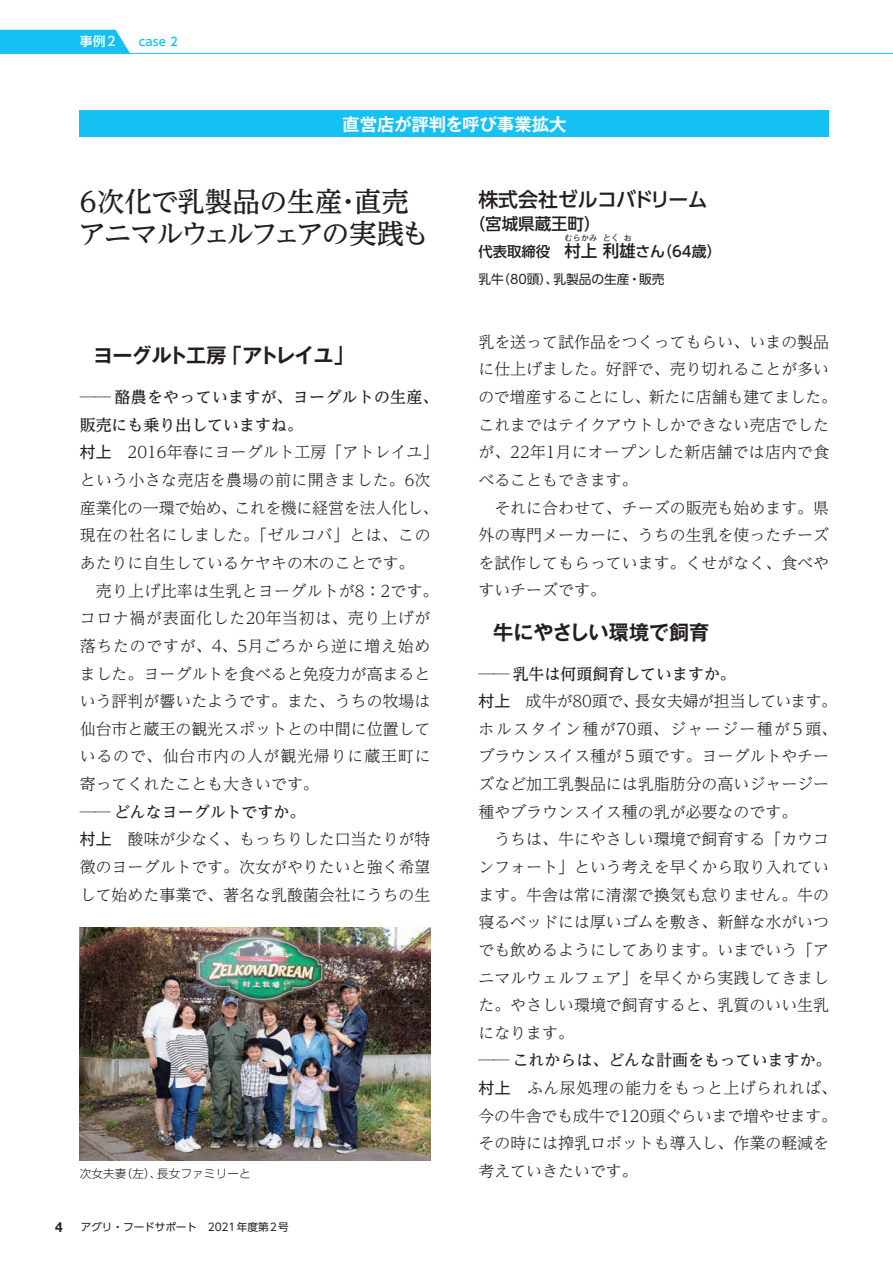
<style>
.page{position:relative;width:893px;height:1263px;background:#fff}
.page>*{position:absolute;margin:0;border:0;box-sizing:border-box;transform-origin:0 0}
.t1{font:500 27.6px/32px "UD Reimin Pr 6 N";letter-spacing:-.045em;color:#231f20}
.t2{font:700 20.25px "Gothic MB101 Pr 6 N De";letter-spacing:-.06em;color:#231f20}
.t3{font:700 20.25px "Gothic MB101 Pr 6 N De";letter-spacing:-.01em;color:#231f20}
.t4{font:500 19.95px "UD Shin Go Pr 6";letter-spacing:-.015em;color:#231f20}
.t5{font:700 17.55px "Gothic MB101 Pr 6 N De";letter-spacing:-.01em;color:#fff}
.t6{font:500 16.5px "UD Shin Go Pr 6";color:#231f20}
.t7{font:300 15.9px/27.6px "UD Reimin Pr 6 N";color:#231f20}
.t8{font:500 14.85px "UD Shin Go Pr 6";color:#231f20}
.t9{font:700 13.8px "Helvetica Neue";color:#231f20}
.t10{font:12.75px "UD Shin Go Pr 6 N";letter-spacing:-.005em;color:#231f20}
.t11{font:500 12.75px "UD Shin Go Pr 6";color:#fff}
.t12{font:300 11.7px "UD Shin Go Pr 6";color:#231f20}
.t13{font:500 11.7px "UD Shin Go Pr 6";color:#15c0f2}
.t14{font:10.65px "UD Shin Go Pro";letter-spacing:-.005em;color:#231f20}
.t15{font:500 8.25px "UD Shin Go Pr 6";color:#231f20}
.s1{font-size:14.4px}
.s2{font-size:16.5px}
.s3{font-weight:500}
.s4{font-family:"Gothic MB101 Pro";font-weight:400}
</style>
<div class="page">
<div style="left:0;top:30px;width:130px;height:23px;background:#15c0f2"></div>
<hr style="left:0;top:53px;width:893px;height:1px;background:#15c0f2">
<img style="left:80px;top:927px;width:351px;height:234px">
<div style="left:80px;top:111px;width:749px;height:26px;background:#15c0f2"></div>
<p class="t11" style="left:80px;top:31px;width:37px">事例2</p>
<p class="t13" style="left:139px;top:32px;width:41px">case 2</p>
<p class="t5" style="left:342px;top:109px;width:226px">直営店が評判を呼び事業拡大</p>
<h1 class="t1" style="left:78px;top:185px;width:352px">6次化で乳製品の生産・直売アニマルウェルフェアの実践も</h1>
<p class="t4" style="left:478px;top:183px;width:231px">株式会社ゼルコバドリーム</p>
<p class="t6" style="left:469px;top:210px;width:133px">（宮城県蔵王町）</p>
<p class="t15" style="left:564px;top:232px;width:34px">むらかみ</p>
<p class="t8" style="left:478px;top:239px;width:245px"><span class="s1">代表取締役　</span><span class="s2">村上利雄</span>さん（64歳）</p>
<p class="t15" style="left:603px;top:232px;width:18px">とく</p>
<p class="t15" style="left:623px;top:232px;width:10px">お</p>
<p class="t10" style="left:478px;top:268px;width:188px">乳牛（80頭）、乳製品の生産・販売</p>
<p class="t2" style="left:93px;top:339px;width:262px">ヨーグルト工房「アトレイユ」</p>
<p class="t7" style="left:80px;top:383px;width:360px"><span class="s3">── 酪農をやっていますが、ヨーグルトの生産、販売にも乗り出していますね。<br></span><span class="s4">村上</span>　2016年春にヨーグルト工房「アトレイユ」という小さな売店を農場の前に開きました。6次産業化の一環で始め、これを機に経営を法人化し、現在の社名にしました。「ゼルコバ」とは、このあたりに自生しているケヤキの木のことです。<br>　売り上げ比率は生乳とヨーグルトが8：2です。コロナ禍が表面化した20年当初は、売り上げが落ちたのですが、4、5月ごろから逆に増え始めました。ヨーグルトを食べると免疫力が高まるという評判が響いたようです。また、うちの牧場は仙台市と蔵王の観光スポットとの中間に位置しているので、仙台市内の人が観光帰りに蔵王町に寄ってくれたことも大きいです。</p>
<p class="t7" style="left:80px;top:797px;width:352px"><span class="s3">── どんなヨーグルトですか。<br></span><span class="s4">村上</span>　酸味が少なく、もっちりした口当たりが特徴のヨーグルトです。次女がやりたいと強く希望して始めた事業で、著名な乳酸菌会社にうちの生</p>
<p class="t12" style="left:80px;top:1164px;width:173px">次女夫妻（左）、長女ファミリーと</p>
<p class="t9" style="left:55px;top:1216px;width:9px">4</p>
<p class="t14" style="left:81px;top:1218px;width:210px">アグリ・フードサポート　2021年度第2号</p>
<p class="t7" style="left:478px;top:327px;width:360px">乳を送って試作品をつくってもらい、いまの製品に仕上げました。好評で、売り切れることが多いので増産することにし、新たに店舗も建てました。これまではテイクアウトしかできない売店でしたが、22年1月にオープンした新店舗では店内で食べることもできます。<br>　それに合わせて、チーズの販売も始めます。県外の専門メーカーに、うちの生乳を使ったチーズを試作してもらっています。くせがなく、食べやすいチーズです。</p>
<p class="t3" style="left:493px;top:615px;width:218px">牛にやさしい環境で飼育</p>
<p class="t7" style="left:478px;top:659px;width:360px"><span class="s3">── 乳牛は何頭飼育していますか。<br></span><span class="s4">村上</span>　成牛が80頭で、長女夫婦が担当しています。ホルスタイン種が70頭、ジャージー種が5頭、ブラウンスイス種が５頭です。ヨーグルトやチーズなど加工乳製品には乳脂肪分の高いジャージー種やブラウンスイス種の乳が必要なのです。<br>　うちは、牛にやさしい環境で飼育する「カウコンフォート」という考えを早くから取り入れています。牛舎は常に清潔で換気も怠りません。牛の寝るベッドには厚いゴムを敷き、新鮮な水がいつでも飲めるようにしてあります。いまでいう「アニマルウェルフェア」を早くから実践してきました。やさしい環境で飼育すると、乳質のいい生乳になります。</p>
<p class="t7" style="left:478px;top:1046px;width:360px"><span class="s3">── これからは、どんな計画をもっていますか。</span><span class="s4">村上</span>　ふん尿処理の能力をもっと上げられれば、今の牛舎でも成牛で120頭ぐらいまで増やせます。その時には搾乳ロボットも導入し、作業の軽減を考えていきたいです。</p>
</div>
